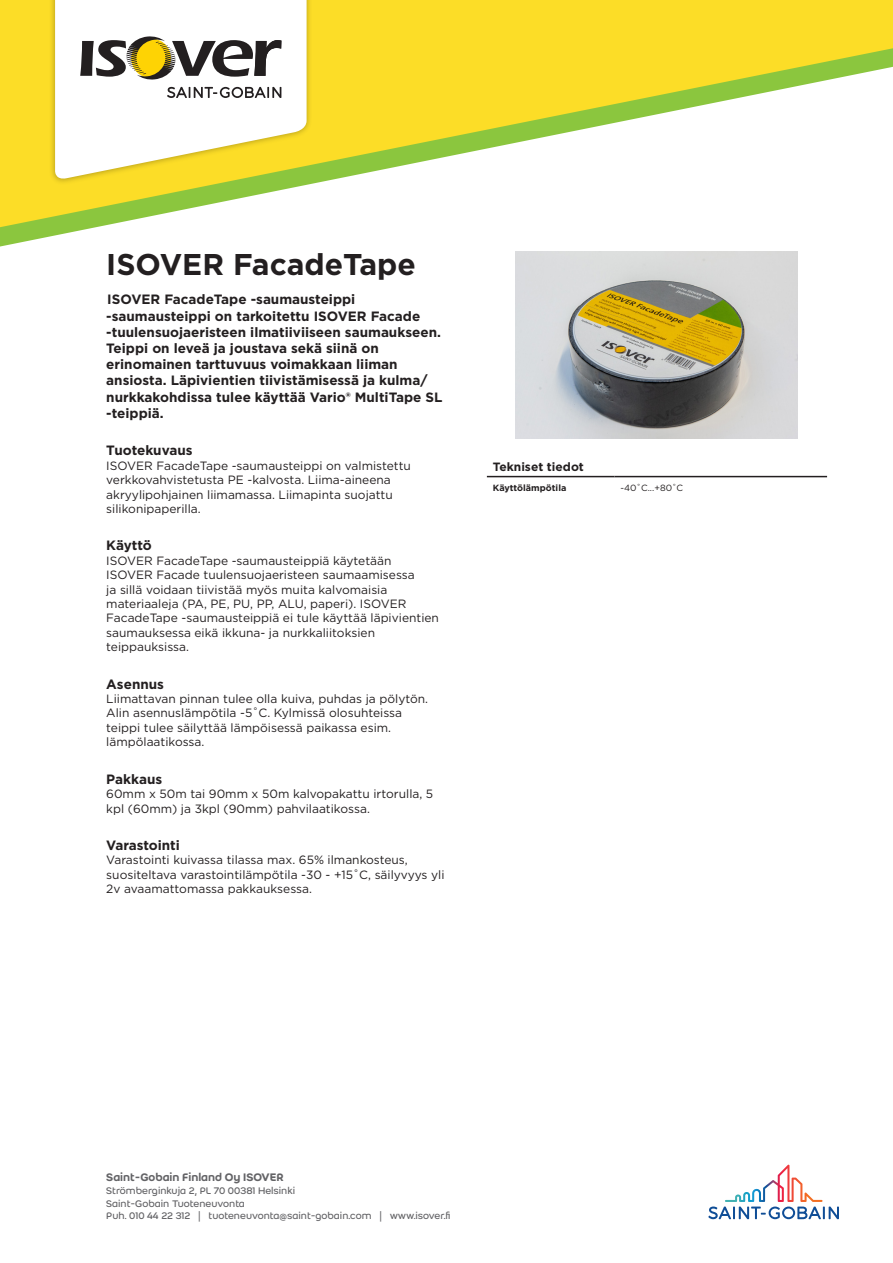
<style>
.page{position:relative;width:893px;height:1263px;background:#fff}
.page>*{position:absolute;margin:0;border:0;box-sizing:border-box;transform-origin:0 0}
.t1{font:700 30px "Gotham";color:#231f20}
.Sub_Header{font:700 13.5px/16.2px "Gotham";color:#231f20}
.Sub_Sub_Header{font:700 13.5px "Gotham";color:#231f20}
.Value{font:12px/14.4px "Gotham";color:#231f20}
.t2{font:500 12px "Weber";color:#636366}
.header_1{font:700 12px "Gotham";color:#231f20}
.t3{font:10.5px/12.6px "Weber";color:#636366}
.column_1{font:700 9px "Gotham";color:#231f20}
.column_2{font:9px "Gotham";color:#231f20}
</style>
<div class="page">
<svg style="left:0;top:227px;width:97px;height:20px"></svg>
<svg style="left:0;top:0;width:893px;height:227px"></svg>
<img style="left:47px;top:0;width:268px;height:187px">
<svg style="left:55px;top:0;width:252px;height:181px"></svg>
<svg style="left:80px;top:36px;width:201px;height:44px"></svg>
<svg style="left:167px;top:87px;width:114px;height:11px"></svg>
<svg style="left:708px;top:1206px;width:131px;height:13px"></svg>
<svg style="left:745px;top:1165px;width:43px;height:35px"></svg>
<img style="left:516px;top:251px;width:281px;height:188px">
<hr style="left:487px;top:476px;width:127px;height:1px;background:#231f20">
<hr style="left:614px;top:476px;width:213px;height:1px;background:#231f20">
<p class="t1" style="left:106px;top:245px;width:311px">ISOVER FacadeTape</p>
<p class="Sub_Header" style="left:106px;top:291px;width:338px">ISOVER FacadeTape -saumausteippi -saumausteippi on tarkoitettu ISOVER Facade -tuulensuojaeristeen ilmatiiviiseen saumaukseen.<br>Teippi on leveä ja joustava sekä siinä on erinomainen tarttuvuus voimakkaan liiman ansiosta. Läpivientien tiivistämisessä ja kulma/ nurkkakohdissa tulee käyttää Vario® MultiTape SL -teippiä.</p>
<p class="Sub_Sub_Header" style="left:106px;top:442px;width:88px">Tuotekuvaus</p>
<p class="Value" style="left:106px;top:458px;width:306px">ISOVER FacadeTape -saumausteippi on valmistettu verkkovahvistetusta PE -kalvosta. Liima-aineena akryylipohjainen liimamassa. Liimapinta suojattu silikonipaperilla.</p>
<p class="Sub_Sub_Header" style="left:106px;top:537px;width:47px">Käyttö</p>
<p class="Value" style="left:106px;top:553px;width:334px">ISOVER FacadeTape -saumausteippiä käytetään ISOVER Facade tuulensuojaeristeen saumaamisessa<br>ja sillä voidaan tiivistää myös muita kalvomaisia materiaaleja (PA, PE, PU, PP, ALU, paperi). ISOVER FacadeTape -saumausteippiä ei tule käyttää läpivientien saumauksessa eikä ikkuna- ja nurkkaliitoksien teippauksissa.</p>
<p class="Sub_Sub_Header" style="left:106px;top:675px;width:59px">Asennus</p>
<p class="Value" style="left:106px;top:691px;width:323px">Liimattavan pinnan tulee olla kuiva, puhdas ja pölytön.<br>Alin asennuslämpötila -5˚C. Kylmissä olosuhteissa teippi tulee säilyttää lämpöisessä paikassa esim. lämpölaatikossa.</p>
<p class="Sub_Sub_Header" style="left:106px;top:770px;width:57px">Pakkaus</p>
<p class="Value" style="left:106px;top:786px;width:328px">60mm x 50m tai 90mm x 50m kalvopakattu irtorulla, 5 kpl (60mm) ja 3kpl (90mm) pahvilaatikossa.</p>
<p class="Sub_Sub_Header" style="left:106px;top:836px;width:75px">Varastointi</p>
<p class="Value" style="left:106px;top:853px;width:340px">Varastointi kuivassa tilassa max. 65% ilmankosteus, suositeltava varastointilämpötila -30 - +15˚C, säilyvyys yli<br>2v avaamattomassa pakkauksessa.</p>
<p class="header_1" style="left:493px;top:458px;width:93px">Tekniset tiedot</p>
<p class="column_1" style="left:493px;top:481px;width:75px">Käyttölämpötila</p>
<p class="column_2" style="left:620px;top:482px;width:64px">-40˚C...+80˚C</p>
<p class="t2" style="left:106px;top:1169px;width:179px">Saint-Gobain Finland Oy ISOVER</p>
<p class="t3" style="left:106px;top:1184px;width:346px">Strömberginkuja 2, PL 70 00381 Helsinki<br>Saint-Gobain Tuoteneuvonta<br>Puh. 010 44 22 312 | tuoteneuvonta@saint-gobain.com | www.isover.fi</p>
</div>
